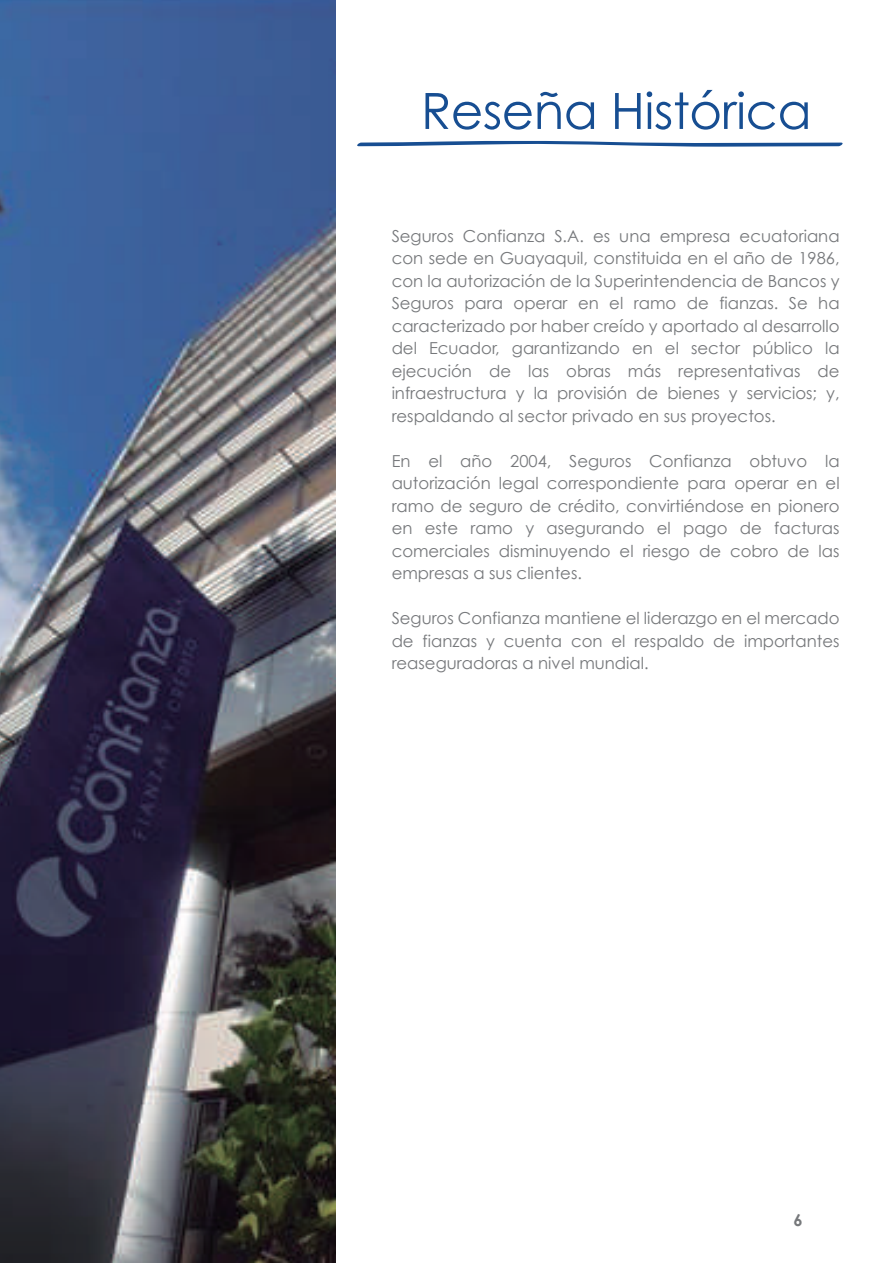
<style>
.page{position:relative;width:893px;height:1263px;background:#fff}
.page>*{position:absolute;margin:0;border:0;box-sizing:border-box;transform-origin:0 0}
.t1{font:49.95px "Century Gothic";letter-spacing:-.01em;color:#174e92}
.t2{font:16.5px/22.5px "Century Gothic";color:#76787b;text-align:justify}
.t3{font:700 16.5px "Century Gothic";color:#76787b}
</style>
<div class="page">
<svg style="left:357px;top:141px;width:486px;height:6px"></svg>
<img style="left:0;top:0;width:335px;height:1263px">
<h1 class="t1" style="left:421px;top:80px;width:392px">Reseña Histórica</h1>
<p class="t2" style="left:392px;top:224px;width:449px">Seguros Confianza S.A. es una empresa ecuatoriana con sede en Guayaquil, constituida en el año de 1986, con la autorización de la Superintendencia de Bancos y Seguros para operar en el ramo de fianzas. Se ha caracterizado por haber creído y aportado al desarrollo del Ecuador, garantizando en el sector público la ejecución de las obras más representativas de infraestructura y la provisión de bienes y servicios; y, respaldando al sector privado en sus proyectos.</p>
<p class="t2" style="left:392px;top:449px;width:449px">En el año 2004, Seguros Confianza obtuvo la autorización legal correspondiente para operar en el ramo de seguro de crédito, convirtiéndose en pionero en este ramo y asegurando el pago de facturas comerciales disminuyendo el riesgo de cobro de las empresas a sus clientes.</p>
<p class="t2" style="left:392px;top:607px;width:449px">Seguros Confianza mantiene el liderazgo en el mercado de fianzas y cuenta con el respaldo de importantes reaseguradoras a nivel mundial.</p>
<p class="t3" style="left:794px;top:1208px;width:11px">6</p>
</div>
